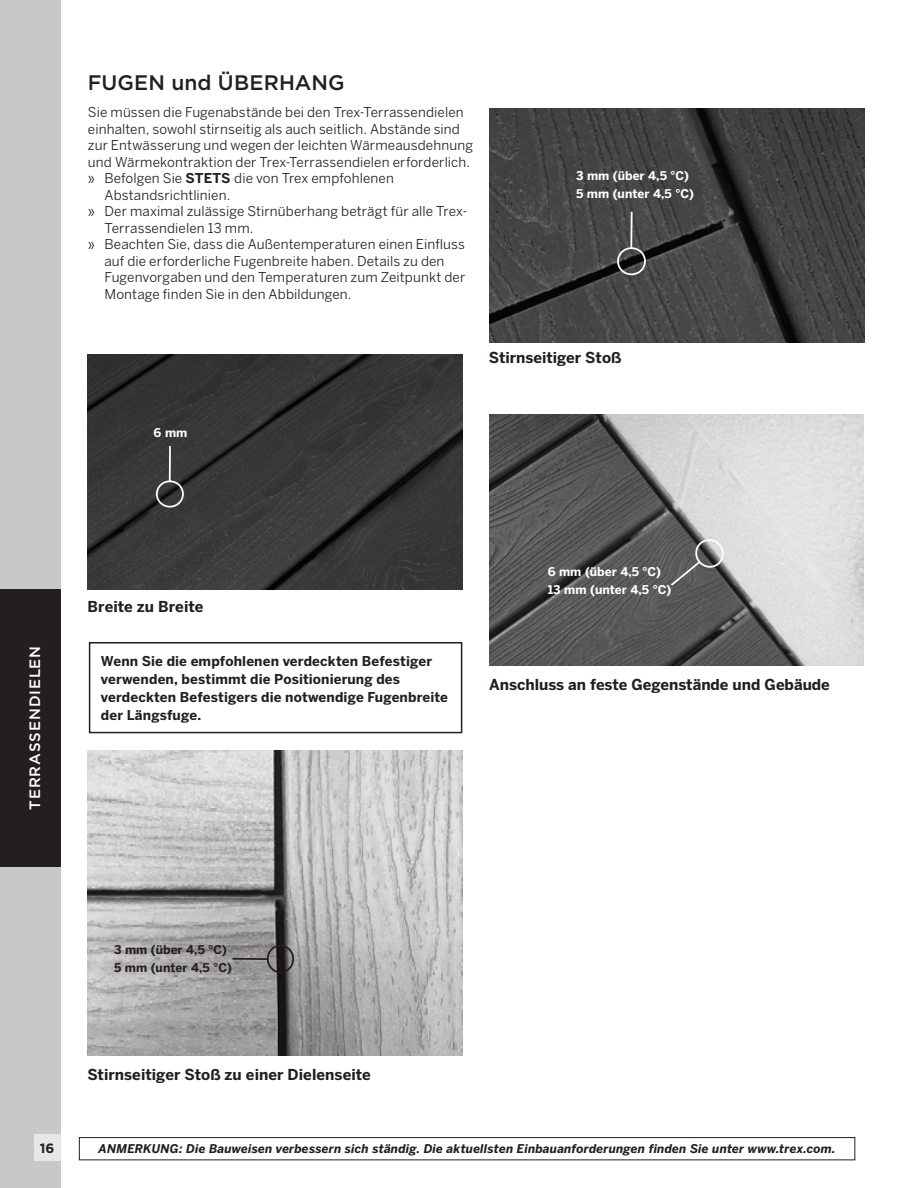
<style>
.page{position:relative;width:918px;height:1188px;background:#fff}
.page>*{position:absolute;margin:0;border:0;box-sizing:border-box;transform-origin:0 0}
.Main_headline{font:500 21px "Gotham";letter-spacing:.005em;color:#231f20}
.Body_copy{font:700 15px "Benton Sans";color:#231f20}
.t1{font:500 15px "Gotham";letter-spacing:.055em;color:#fff}
.Body_copy-2{font:13.5px/16.5px "Benton Sans";letter-spacing:.01em;color:#231f20}
.Body_copy-3{font:700 13.5px/18px "Benton Sans";letter-spacing:.01em;color:#231f20}
.t2{font:700 13.5px "Gotham";color:#231f20}
.Captions{font:italic 700 12px "Benton Sans";letter-spacing:.01em;color:#231f20}
.t3{font:700 12px "Benton Sans";color:#fff}
.t4{font:700 12px "Benton Sans";color:#231f20}
.s1{font-weight:700}
</style>
<div class="page">
<div style="left:0;top:0;width:61px;height:1188px;background:#c7c8ca"></div>
<div style="left:34px;top:1134px;width:27px;height:27px;background:#e6e7e9"></div>
<div style="left:0;top:589px;width:61px;height:277px;background:#231f20"></div>
<img style="left:489px;top:108px;width:375px;height:234px">
<img style="left:489px;top:414px;width:375px;height:252px">
<img style="left:88px;top:354px;width:374px;height:235px">
<div style="left:156px;top:480px;width:28px;height:28px;border:2px solid #fff;border-radius:50%"></div>
<hr style="left:169px;top:446px;width:2px;height:36px;background:#fff">
<div style="left:617px;top:247px;width:29px;height:28px;border:2px solid #fff;border-radius:50%"></div>
<hr style="left:630px;top:212px;width:3px;height:37px;background:#fff">
<div style="left:89px;top:642px;width:373px;height:91px;border:2px solid #231f20"></div>
<img style="left:87px;top:750px;width:375px;height:306px">
<div style="left:267px;top:945px;width:27px;height:28px;border:2px solid #231f20;border-radius:50%"></div>
<hr style="left:232px;top:958px;width:37px;height:2px;background:#231f20">
<div style="left:79px;top:1137px;width:776px;height:23px;border:1px solid #231f20"></div>
<svg style="left:669px;top:532px;width:62px;height:56px;background:#777"></svg>
<p class="Main_headline" style="left:88px;top:70px;width:258px">FUGEN und ÜBERHANG</p>
<p class="Body_copy-2" style="left:88px;top:104px;width:387px">Sie müssen die Fugenabstände bei den Trex-Terrassendielen einhalten, sowohl stirnseitig als auch seitlich. Abstände sind zur Entwässerung und wegen der leichten Wärmeausdehnung und Wärmekontraktion der Trex-Terrassendielen erforderlich.</p>
<p class="Body_copy-2" style="left:104px;top:170px;width:291px;text-indent:-17px">» Befolgen Sie <span class="s1">STETS</span> die von Trex empfohlenen<br>Abstandsrichtlinien.</p>
<p class="Body_copy-2" style="left:104px;top:203px;width:364px;text-indent:-17px">» Der maximal zulässige Stirnüberhang beträgt für alle Trex-<br>Terrassendielen 13 mm.</p>
<p class="Body_copy-2" style="left:104px;top:236px;width:362px;text-indent:-17px">» Beachten Sie, dass die Außentemperaturen einen Einfluss auf die erforderliche Fugenbreite haben. Details zu den Fugenvorgaben und den Temperaturen zum Zeitpunkt der Montage finden Sie in den Abbildungen.</p>
<p class="t3" style="left:576px;top:168px;width:115px">3 mm (über 4,5 °C)</p>
<p class="t3" style="left:576px;top:186px;width:119px">5 mm (unter 4,5 °C)</p>
<p class="Body_copy" style="left:489px;top:348px;width:134px">Stirnseitiger Stoß</p>
<p class="t3" style="left:154px;top:425px;width:35px">6 mm</p>
<p class="t1" style="left:26px;top:810px;width:165px;rotate:-90deg">TERRASSENDIELEN</p>
<p class="Body_copy" style="left:88px;top:598px;width:117px">Breite zu Breite</p>
<p class="Body_copy-3" style="left:101px;top:652px;width:349px">Wenn Sie die empfohlenen verdeckten Befestiger verwenden, bestimmt die Positionierung des verdeckten Befestigers die notwendige Fugenbreite der Längsfuge.</p>
<p class="t3" style="left:548px;top:564px;width:115px">6 mm (über 4,5 °C)</p>
<p class="t3" style="left:548px;top:582px;width:125px">13 mm (unter 4,5 °C)</p>
<p class="Body_copy" style="left:489px;top:675px;width:342px">Anschluss an feste Gegenstände und Gebäude</p>
<p class="t4" style="left:114px;top:942px;width:115px">3 mm (über 4,5 °C)</p>
<p class="t4" style="left:114px;top:960px;width:119px">5 mm (unter 4,5 °C)</p>
<p class="t2" style="left:40px;top:1141px;width:16px">16</p>
<p class="Body_copy" style="left:87px;top:1066px;width:285px">Stirnseitiger Stoß zu einer Dielenseite</p>
<p class="Captions" style="left:99px;top:1142px;width:739px">ANMERKUNG: Die Bauweisen verbessern sich ständig. Die aktuellsten Einbauanforderungen finden Sie unter www.trex.com.</p>
</div>
